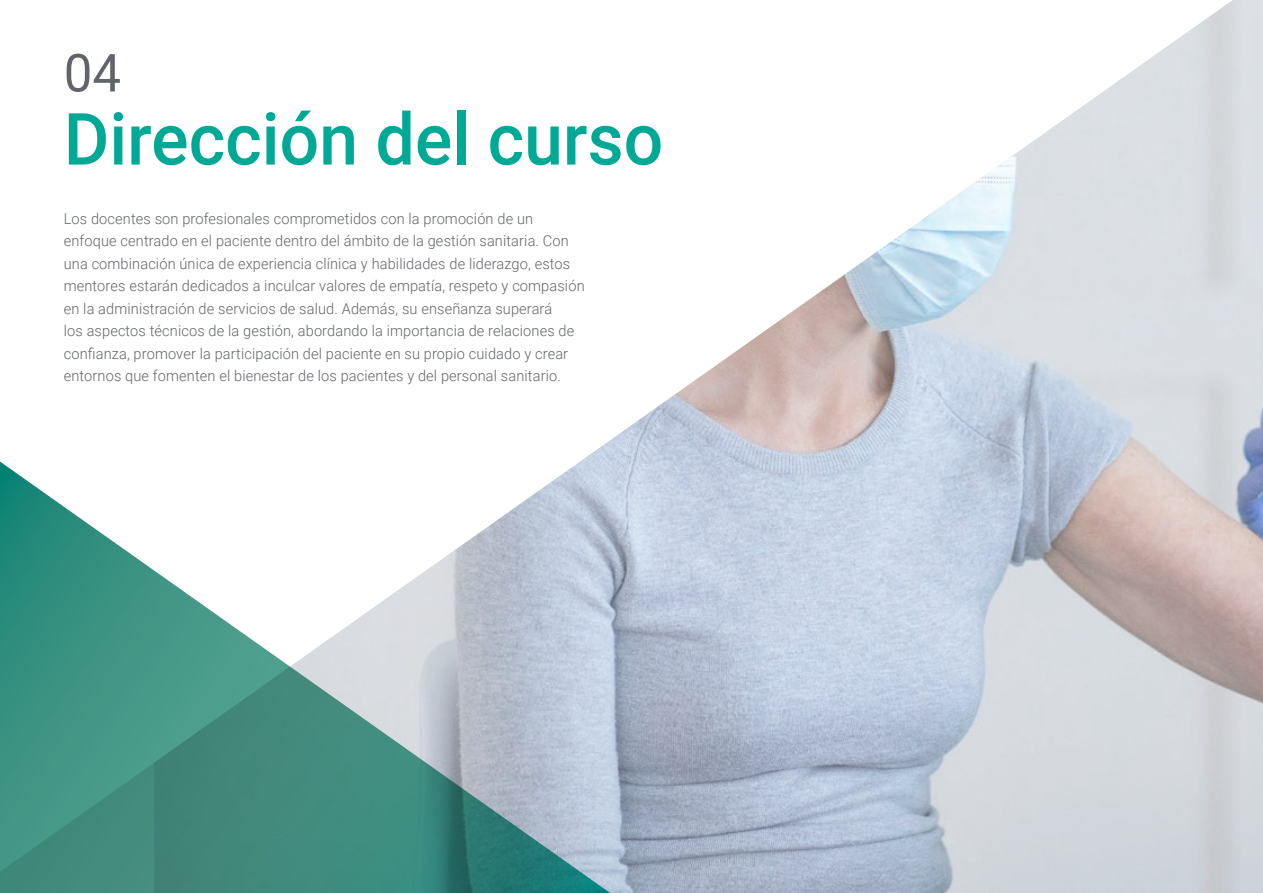
<style>
.page{position:relative;width:1263px;height:893px;background:#fff}
.page>*{position:absolute;margin:0;border:0;box-sizing:border-box;transform-origin:0 0}
.t1{font:500 72px "Roboto";color:#00a996}
.t2{font:52.5px "Roboto";color:#61646a}
.t3{font:300 15px/22.5px "Roboto";letter-spacing:.01em;color:#61646a}
</style>
<div class="page">
<img style="left:602px;top:0;width:661px;height:893px">
<svg style="left:0;top:446px;width:640px;height:447px"></svg>
<h2 class="t2" style="left:64px;top:36px;width:59px">04</h2>
<h1 class="t1" style="left:64px;top:89px;width:601px">Dirección del curso</h1>
<p class="t3" style="left:64px;top:207px;width:522px">Los docentes son profesionales comprometidos con la promoción de un enfoque centrado en el paciente dentro del ámbito de la gestión sanitaria. Con una combinación única de experiencia clínica y habilidades de liderazgo, estos mentores estarán dedicados a inculcar valores de empatía, respeto y compasión en la administración de servicios de salud. Además, su enseñanza superará<br>los aspectos técnicos de la gestión, abordando la importancia de relaciones de confianza, promover la participación del paciente en su propio cuidado y crear entornos que fomenten el bienestar de los pacientes y del personal sanitario.</p>
</div>
